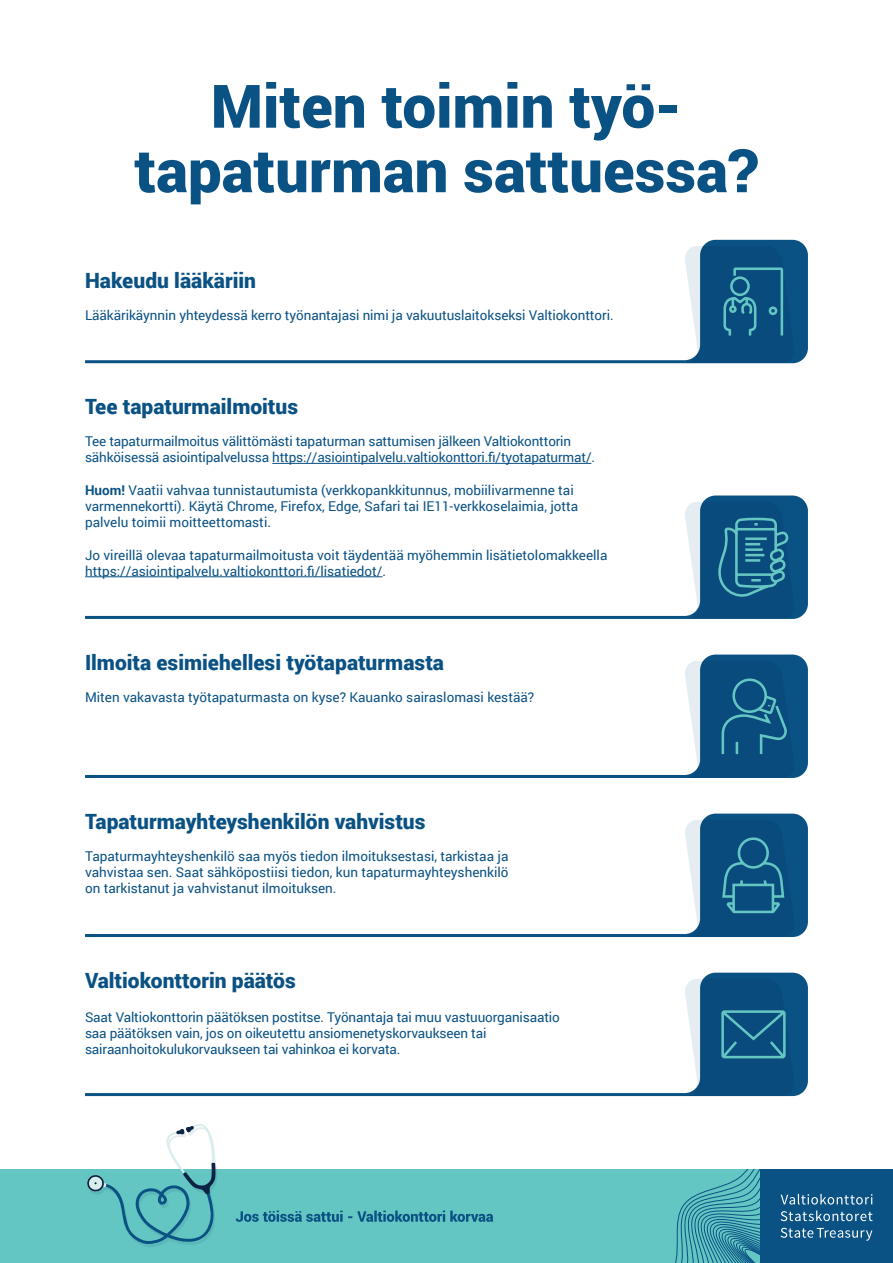
<style>
.page{position:relative;width:893px;height:1263px;background:#fff}
.page>*{position:absolute;margin:0;border:0;box-sizing:border-box;transform-origin:0 0}
.t1{font:900 60px/64.5px "Roboto";color:#0a5184;text-align:center}
.t2{font:900 21px "Roboto";color:#0a5184}
.Paragraph_Style_1{font:13.5px/16.2px "Roboto";letter-spacing:-.005em;color:#0a5184}
.s1{font-weight:700}
</style>
<div class="page">
<div style="left:0;top:1169px;width:760px;height:94px;background:#64c6c2"></div>
<svg style="left:675px;top:1169px;width:85px;height:94px"></svg>
<div style="left:760px;top:1169px;width:133px;height:94px;background:#0a5184"></div>
<svg style="left:781px;top:1194px;width:92px;height:10px"></svg>
<svg style="left:781px;top:1210px;width:92px;height:11px"></svg>
<svg style="left:781px;top:1228px;width:91px;height:13px"></svg>
<svg style="left:85px;top:240px;width:723px;height:123px"></svg>
<svg style="left:671px;top:246px;width:125px;height:117px"></svg>
<svg style="left:85px;top:814px;width:723px;height:123px"></svg>
<svg style="left:85px;top:654px;width:723px;height:124px"></svg>
<hr style="left:272px;top:463px;width:319px;height:1px;background:#0a5184">
<svg style="left:85px;top:495px;width:723px;height:124px"></svg>
<svg style="left:85px;top:973px;width:723px;height:123px"></svg>
<svg style="left:671px;top:979px;width:125px;height:117px"></svg>
<svg style="left:236px;top:1210px;width:257px;height:12px"></svg>
<svg style="left:87px;top:1124px;width:130px;height:123px"></svg>
<svg style="left:671px;top:820px;width:125px;height:117px"></svg>
<svg style="left:671px;top:661px;width:125px;height:117px"></svg>
<svg style="left:671px;top:502px;width:125px;height:117px"></svg>
<p class="t1" style="left:134px;top:72px;width:625px">Miten toimin työ&shy;tapaturman sattuessa?</p>
<p class="t2" style="left:85px;top:266px;width:172px">Hakeudu lääkäriin</p>
<p class="Paragraph_Style_1" style="left:85px;top:307px;width:530px">Lääkärikäynnin yhteydessä kerro työnantajasi nimi ja vakuutuslaitokseksi Valtiokonttori.</p>
<p class="t2" style="left:85px;top:391px;width:215px">Tee tapaturmailmoitus</p>
<p class="Paragraph_Style_1" style="left:85px;top:433px;width:511px">Tee tapaturmailmoitus välittömästi tapaturman sattumisen jälkeen Valtiokonttorin sähköisessä asiointipalvelussa https://asiointipalvelu.valtiokonttori.fi/tyotapaturmat/.</p>
<p class="Paragraph_Style_1" style="left:85px;top:481px;width:495px"><span class="s1">Huom!</span> Vaatii vahvaa tunnistautumista (verkkopankkitunnus, mobiilivarmenne tai varmennekortti). Käytä Chrome, Firefox, Edge, Safari tai IE11-verkkoselaimia, jotta palvelu toimii moitteettomasti.</p>
<p class="Paragraph_Style_1" style="left:85px;top:546px;width:524px">Jo vireillä olevaa tapaturmailmoitusta voit täydentää myöhemmin lisätietolomakkeella https://asiointipalvelu.valtiokonttori.fi/lisatiedot/.</p>
<p class="t2" style="left:85px;top:647px;width:361px">Ilmoita esimiehellesi työtapaturmasta</p>
<p class="Paragraph_Style_1" style="left:85px;top:688px;width:451px">Miten vakavasta työtapaturmasta on kyse? Kauanko sairaslomasi kestää?</p>
<p class="t2" style="left:85px;top:806px;width:342px">Tapaturmayhteyshenkilön vahvistus</p>
<p class="Paragraph_Style_1" style="left:85px;top:847px;width:425px;text-align:justify">Tapaturmayhteyshenkilö saa myös tiedon ilmoituksestasi, tarkistaa ja vahvistaa sen. Saat sähköpostiisi tiedon, kun tapaturmayhteyshenkilö on tarkistanut ja vahvistanut ilmoituksen.</p>
<p class="t2" style="left:85px;top:965px;width:212px">Valtiokonttorin päätös</p>
<p class="Paragraph_Style_1" style="left:85px;top:1008px;width:476px">Saat Valtiokonttorin päätöksen postitse. Työnantaja tai muu vastuuorganisaatio saa päätöksen vain, jos on oikeutettu ansiomenetyskorvaukseen tai sairaanhoitokulukorvaukseen tai vahinkoa ei korvata.</p>
</div>
